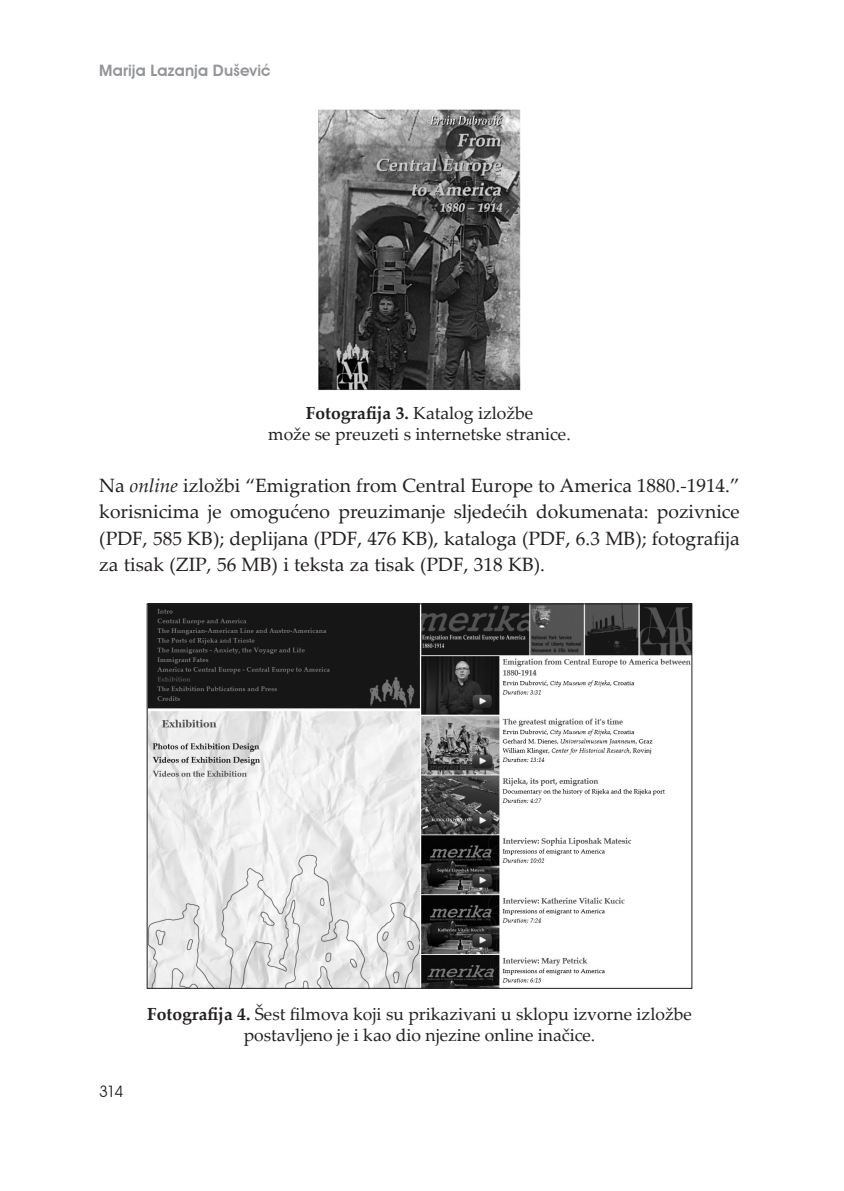
<style>
.page{position:relative;width:844px;height:1191px;background:#fff}
.page>*{position:absolute;margin:0;border:0;box-sizing:border-box;transform-origin:0 0}
.t1{font:19.25px/26.2px "Palatino Linotype";color:#231f20;text-align:justify}
.Potpisi_slike_i_tabl{font:17.5px "Palatino Linotype";color:#231f20}
.t2{font:600 15.75px "Avant Garde IT Cby BT";letter-spacing:.01em;color:#939598}
.t3{font:15.75px "Avant Garde IT Cby BT";color:#231f20}
.s1{font-weight:700}
.s2{font-style:italic}
</style>
<div class="page">
<img style="left:318px;top:109px;width:203px;height:281px">
<img style="left:149px;top:606px;width:541px;height:380px">
<p class="t2" style="left:99px;top:61px;width:173px">Marija Lazanja Dušević</p>
<p class="Potpisi_slike_i_tabl" style="left:305px;top:400px;width:229px"><span class="s1">Fotografija 3.</span> Katalog izložbe</p>
<p class="Potpisi_slike_i_tabl" style="left:268px;top:421px;width:304px">može se preuzeti s internetske stranice.</p>
<p class="t1" style="left:99px;top:472px;width:641px">Na <span class="s2">online</span> izložbi “Emigration from Central Europe to America 1880.-1914.” korisnicima je omogućeno preuzimanje sljedećih dokumenata: pozivnice (PDF, 585 KB); deplijana (PDF, 476 KB), kataloga (PDF, 6.3 MB); fotografija za tisak (ZIP, 56 MB) i teksta za tisak (PDF, 318 KB).</p>
<p class="t3" style="left:99px;top:1081px;width:25px">314</p>
<p class="Potpisi_slike_i_tabl" style="left:147px;top:1001px;width:546px"><span class="s1">Fotografija 4.</span> Šest filmova koji su prikazivani u sklopu izvorne izložbe</p>
<p class="Potpisi_slike_i_tabl" style="left:243px;top:1022px;width:353px">postavljeno je i kao dio njezine online inačice.</p>
</div>
